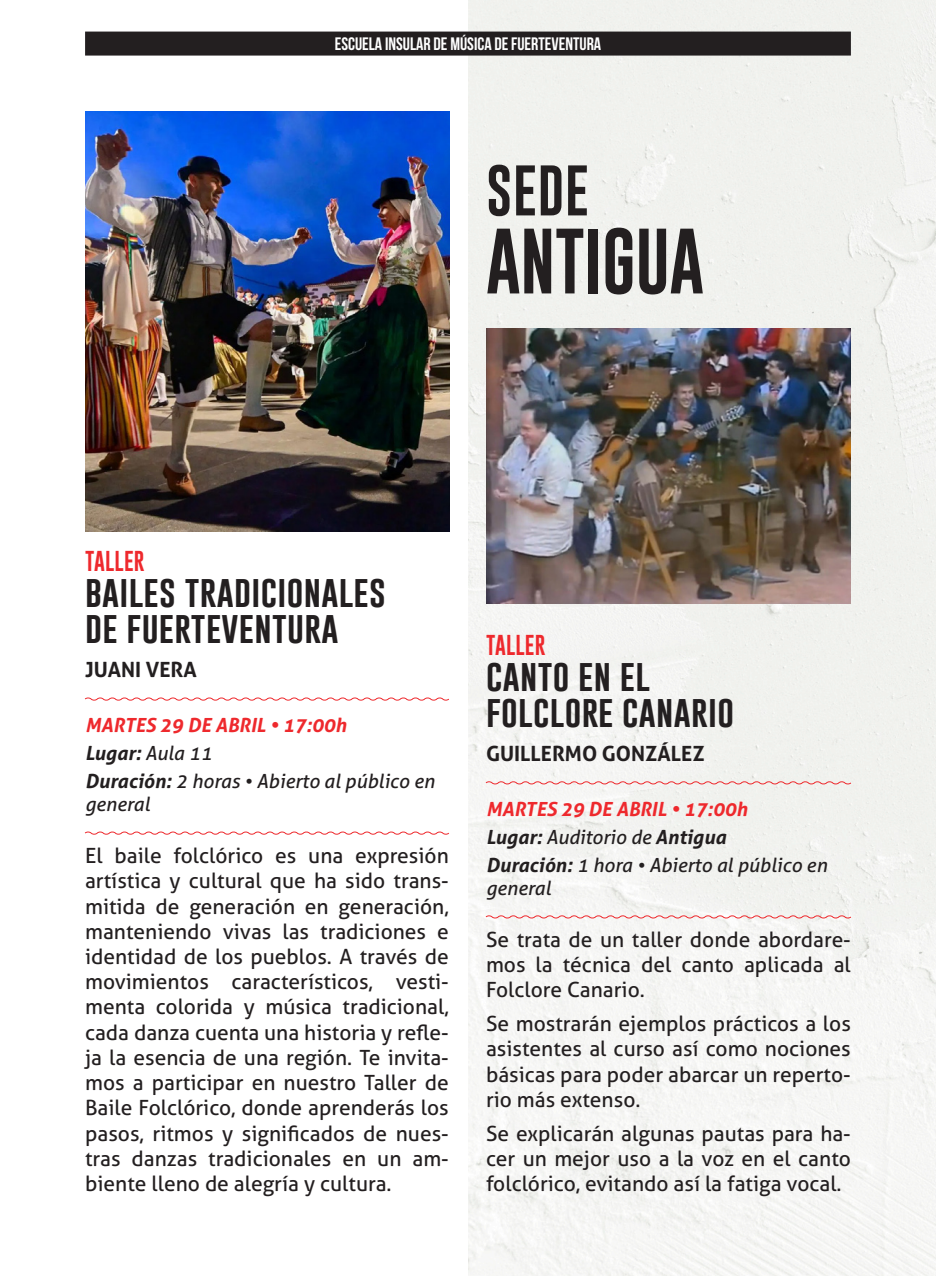
<style>
.page{position:relative;width:936px;height:1276px;background:#fff}
.page>*{position:absolute;margin:0;border:0;box-sizing:border-box;transform-origin:0 0}
.t1{font:67.5px "Gobold";letter-spacing:-.01em;color:#231f20}
.Titulo{font:52.2px "Gobold";color:#231f20}
.Titulo-2{font:33px/36px "Gobold";letter-spacing:.01em;color:#231f20}
.TEXTO{font:21px/25.2px "Aller";color:#231f20;text-align:justify}
.Profesor{font:700 21px "Aller";color:#231f20}
.TAller{font:21px "Gobold";letter-spacing:.01em;color:#ee292d}
.Lugar{font:italic 19.5px/23.4px "Aller";color:#231f20}
.Fecha_y_hora{font:italic 700 19.5px "Aller";color:#ee292d}
.Lugar-2{font:italic 700 19.5px "Aller";color:#231f20}
.t2{font:700 18px "Bebas Neue";color:#fff}
.s1{font-weight:400}
.s2{font-weight:700}
</style>
<div class="page">
<div style="left:468px;top:0;width:467px;height:1276px;background:#f2f2f0"></div>
<svg style="left:485px;top:780px;width:367px;height:5px"></svg>
<svg style="left:485px;top:914px;width:367px;height:5px"></svg>
<svg style="left:84px;top:697px;width:365px;height:4px"></svg>
<svg style="left:84px;top:831px;width:365px;height:4px"></svg>
<img style="left:85px;top:112px;width:365px;height:419px">
<img style="left:486px;top:329px;width:364px;height:274px">
<div style="left:97px;top:32px;width:741px;height:24px;background:#231f20"></div>
<p class="t2" style="left:335px;top:34px;width:268px">ESCUELA INSULAR DE MÚSICA DE FUERTEVENTURA</p>
<p class="Titulo" style="left:486px;top:157px;width:104px">SEDE</p>
<p class="t1" style="left:486px;top:218px;width:219px">ANTIGUA</p>
<p class="TAller" style="left:85px;top:548px;width:61px">TALLER</p>
<p class="Titulo-2" style="left:85px;top:574px;width:302px">bailes tradicionales de fuerteventura</p>
<p class="Profesor" style="left:85px;top:657px;width:113px">JUANI VERA</p>
<p class="Fecha_y_hora" style="left:85px;top:713px;width:263px">MARTES 29 DE ABRIL • 17:00h</p>
<p class="Lugar-2" style="left:85px;top:741px;width:129px">Lugar: <span class="s1">Aula 11</span></p>
<p class="Lugar" style="left:85px;top:769px;width:351px"><span class="s2">Duración:</span> 2 horas • Abierto al público en general</p>
<p class="TEXTO" style="left:85px;top:843px;width:365px">El baile folclórico es una expresión artística y cultural que ha sido trans&shy;mitida de generación en generación, manteniendo vivas las tradiciones e identidad de los pueblos. A través de movimientos característicos, vesti&shy;menta colorida y música tradicional, cada danza cuenta una historia y refle&shy;ja la esencia de una región. Te invita&shy;mos a participar en nuestro Taller de Baile Folclórico, donde aprenderás los pasos, ritmos y significados de nues&shy;tras danzas tradicionales en un am&shy;biente lleno de alegría y cultura.</p>
<p class="TAller" style="left:486px;top:632px;width:61px">TALLER</p>
<p class="Titulo-2" style="left:486px;top:657px;width:250px">canto en el folclore canario</p>
<p class="Profesor" style="left:486px;top:740px;width:220px">GUILLERMO GONZÁLEZ</p>
<p class="Fecha_y_hora" style="left:486px;top:797px;width:263px">MARTES 29 DE ABRIL • 17:00h</p>
<p class="Lugar-2" style="left:486px;top:825px;width:242px">Lugar: <span class="s1">Auditorio de</span> Antigua</p>
<p class="Lugar" style="left:486px;top:853px;width:343px"><span class="s2">Duración:</span> 1 hora • Abierto al público en general</p>
<p class="TEXTO" style="left:486px;top:927px;width:366px">Se trata de un taller donde abordare&shy;mos la técnica del canto aplicada al Folclore Canario.</p>
<p class="TEXTO" style="left:486px;top:1011px;width:366px">Se mostrarán ejemplos prácticos a los asistentes al curso así como nociones básicas para poder abarcar un reperto&shy;rio más extenso.</p>
<p class="TEXTO" style="left:486px;top:1120px;width:366px">Se explicarán algunas pautas para ha&shy;cer un mejor uso a la voz en el canto folclórico, evitando así la fatiga vocal.</p>
</div>
